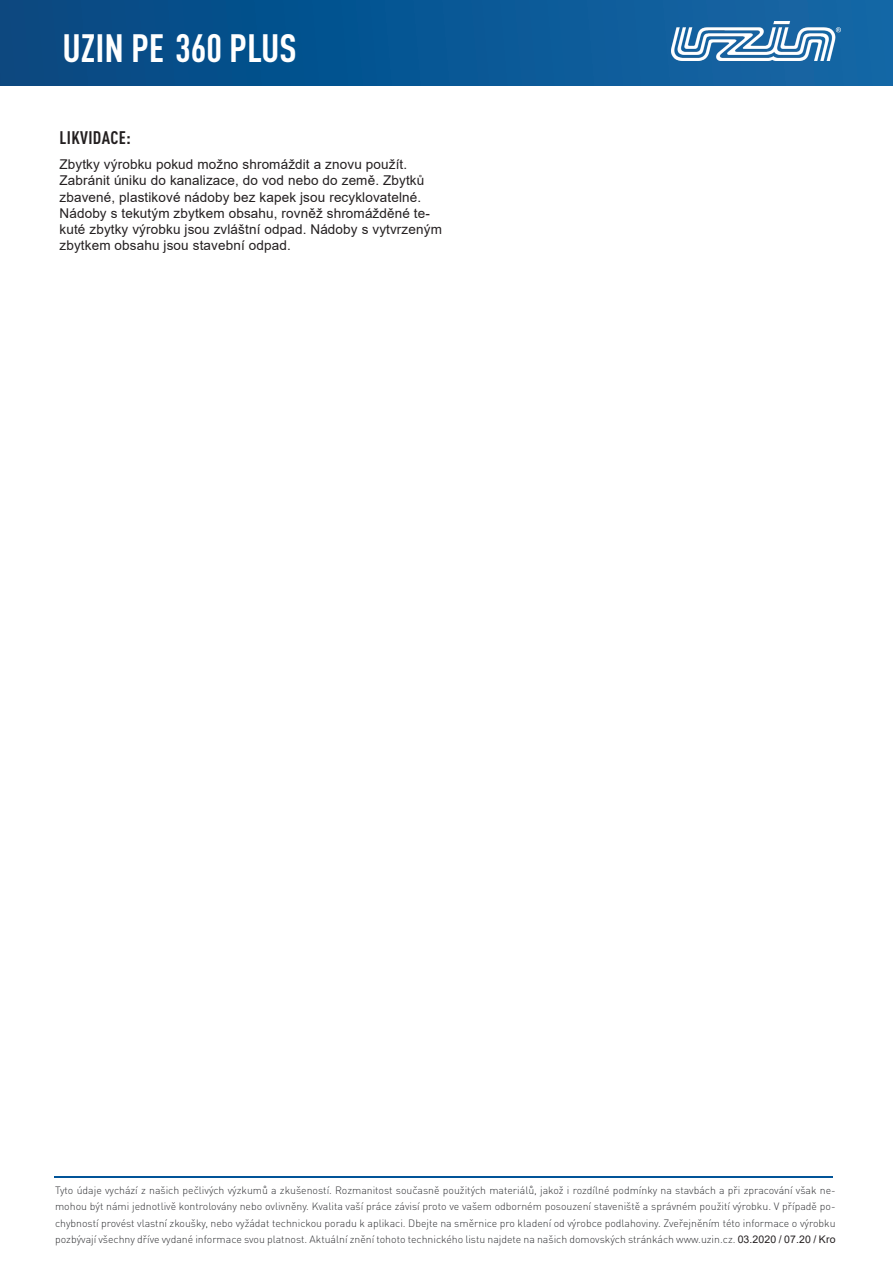
<style>
.page{position:relative;width:893px;height:1263px;background:#fff}
.page>*{position:absolute;margin:0;border:0;box-sizing:border-box;transform-origin:0 0}
.t1{font:700 condensed 39px "DIN Pro";color:#fff}
.t2{font:700 condensed 18px "DIN Pro";letter-spacing:.02em;color:#231f20}
.t3{font:13.5px/16.2px "Arial";letter-spacing:.01em;color:#231f20}
.t4{font:300 10.5px/16.5px "DIN Pro";color:#303134;text-align:justify}
.s1{font-family:"Arial";font-weight:400;color:#231f20}
</style>
<div class="page">
<hr style="left:54px;top:1177px;width:778px;height:1px;background:#015498">
<div style="left:0;top:0;width:893px;height:85px;background:linear-gradient(to right,#034781,#1467a7)"></div>
<img style="left:672px;top:21px;width:169px;height:40px">
<h1 class="t1" style="left:63px;top:18px;width:236px">UZIN PE 360 PLUS</h1>
<h2 class="t2" style="left:60px;top:124px;width:73px">LIKVIDACE:</h2>
<p class="t3" style="left:60px;top:156px;width:384px">Zbytky výrobku pokud možno shromáždit a znovu použít.<br>Zabránit úniku do kanalizace, do vod nebo do země. Zbytků zbavené, plastikové nádoby bez kapek jsou recyklovatelné.<br>Nádoby s tekutým zbytkem obsahu, rovněž shromážděné te&shy;kuté zbytky výrobku jsou zvláštní odpad. Nádoby s vytvrzeným zbytkem obsahu jsou stavební odpad.</p>
<p class="t4" style="left:55px;top:1181px;width:782px">Tyto údaje vychází z našich pečlivých výzkumů a zkušeností. Rozmanitost současně použitých materiálů, jakož i rozdílné podmínky na stavbách a při zpracování však ne&shy;mohou být námi jednotlivě kontrolovány nebo ovlivněny. Kvalita vaší práce závisí proto ve vašem odborném posouzení staveniště a správném použití výrobku. V případě po&shy;chybností provést vlastní zkoušky, nebo vyžádat technickou poradu k aplikaci. Dbejte na směrnice pro kladení od výrobce podlahoviny. Zveřejněním této informace o výrobku pozbývají všechny dříve vydané informace svou platnost. Aktuální znění tohoto technického listu najdete na našich domovských stránkách www.uzin.cz. <span class="s1">03.2020 / 07.20 / Kro</span></p>
</div>
